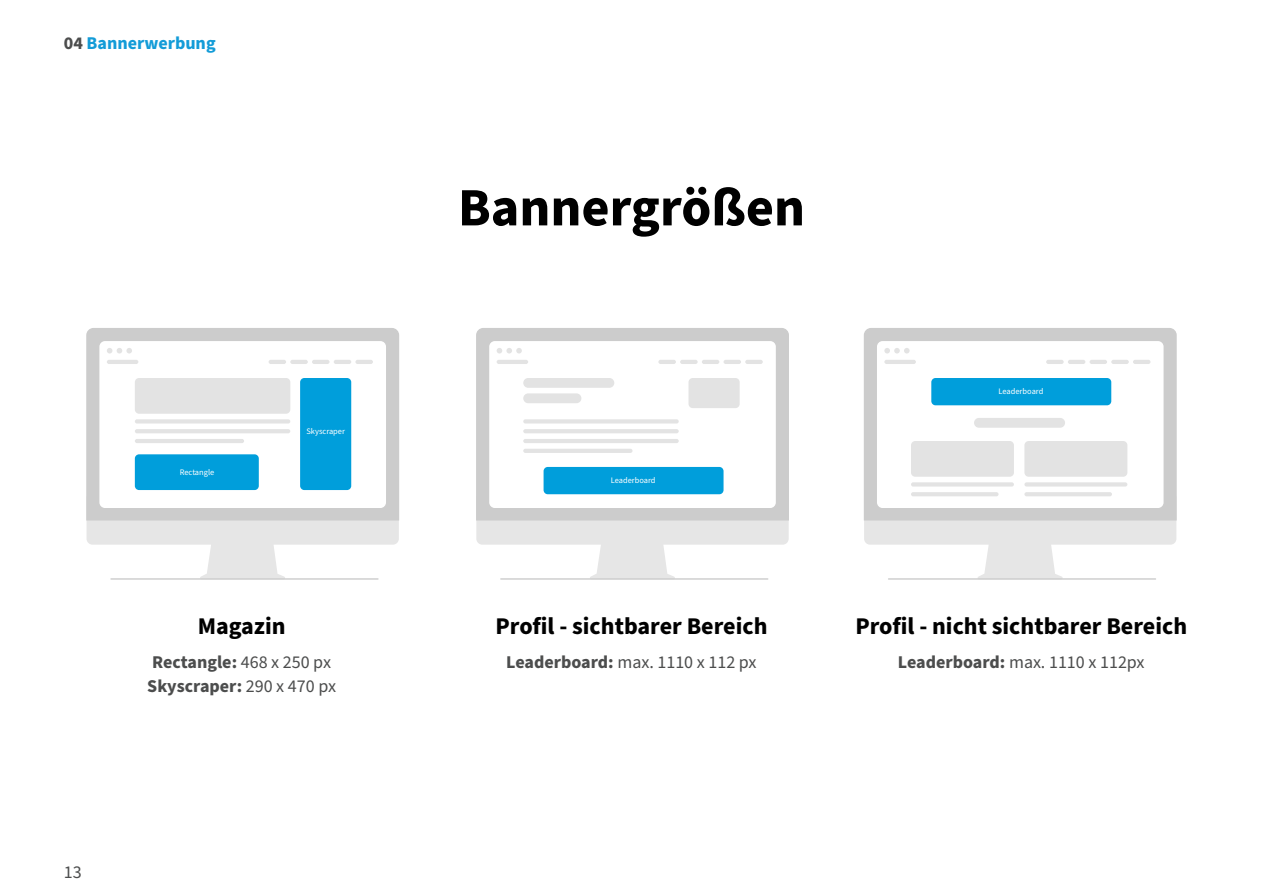
<style>
.page{position:relative;width:1263px;height:893px;background:#fff}
.page>*{position:absolute;margin:0;border:0;box-sizing:border-box;transform-origin:0 0}
.t1{font:700 54px "Source Sans Pro";color:#000}
.t2{font:700 24px "Source Sans Pro";color:#000}
.t3{font:18px "Source Sans Pro";color:#4c4d4d}
.t4{font:700 18px/24px "Source Sans Pro";color:#4c4d4d}
.t5{font:700 18px "Source Sans Pro";color:#139cd8}
.t6{font:8.4px "Source Sans Pro";color:#fff}
.s1{color:#4c4d4d}
.s2{font-weight:400}
.s3{font-weight:700}
</style>
<div class="page">
<svg style="left:87px;top:520px;width:312px;height:58px"></svg>
<div style="left:86px;top:328px;width:313px;height:192px;background:#ccc"></div>
<div style="left:99px;top:341px;width:287px;height:167px;background:#fff;border-radius:6px"></div>
<hr style="left:110px;top:578px;width:269px;height:2px;background:#ccc">
<div style="left:135px;top:454px;width:124px;height:36px;background:#009edb;border-radius:4px"></div>
<div style="left:135px;top:378px;width:155px;height:36px;background:#e3e3e3;border-radius:4px"></div>
<div style="left:300px;top:378px;width:51px;height:112px;background:#009edb;border-radius:4px"></div>
<hr style="left:135px;top:419px;width:155px;height:4px;background:#e3e3e3;border-radius:2px">
<hr style="left:334px;top:360px;width:17px;height:4px;background:#e3e3e3;border-radius:2px">
<hr style="left:290px;top:360px;width:18px;height:4px;background:#e3e3e3;border-radius:2px">
<hr style="left:269px;top:360px;width:17px;height:4px;background:#e3e3e3;border-radius:2px">
<hr style="left:107px;top:360px;width:31px;height:4px;background:#e3e3e3;border-radius:2px">
<hr style="left:355px;top:360px;width:18px;height:4px;background:#e3e3e3;border-radius:2px">
<hr style="left:312px;top:360px;width:17px;height:4px;background:#e3e3e3;border-radius:2px">
<hr style="left:135px;top:429px;width:155px;height:4px;background:#e3e3e3;border-radius:2px">
<hr style="left:135px;top:439px;width:109px;height:4px;background:#e3e3e3;border-radius:2px">
<svg style="left:107px;top:348px;width:25px;height:5px"></svg>
<svg style="left:476px;top:520px;width:313px;height:58px"></svg>
<div style="left:476px;top:328px;width:313px;height:192px;background:#ccc"></div>
<div style="left:489px;top:341px;width:287px;height:167px;background:#fff;border-radius:6px"></div>
<hr style="left:500px;top:578px;width:268px;height:2px;background:#ccc">
<div style="left:688px;top:378px;width:52px;height:30px;background:#e3e3e3;border-radius:4px"></div>
<hr style="left:723px;top:360px;width:18px;height:4px;background:#e3e3e3;border-radius:2px">
<hr style="left:680px;top:360px;width:18px;height:4px;background:#e3e3e3;border-radius:2px">
<hr style="left:658px;top:360px;width:18px;height:4px;background:#e3e3e3;border-radius:2px">
<hr style="left:497px;top:360px;width:31px;height:4px;background:#e3e3e3;border-radius:2px">
<hr style="left:745px;top:360px;width:18px;height:4px;background:#e3e3e3;border-radius:2px">
<hr style="left:702px;top:360px;width:17px;height:4px;background:#e3e3e3;border-radius:2px">
<svg style="left:497px;top:348px;width:25px;height:5px"></svg>
<div style="left:544px;top:467px;width:179px;height:27px;background:#009edb;border-radius:4px"></div>
<hr style="left:523px;top:419px;width:156px;height:4px;background:#e3e3e3;border-radius:2px">
<hr style="left:523px;top:429px;width:156px;height:4px;background:#e3e3e3;border-radius:2px">
<hr style="left:523px;top:439px;width:156px;height:4px;background:#e3e3e3;border-radius:2px">
<hr style="left:523px;top:449px;width:109px;height:4px;background:#e3e3e3;border-radius:2px">
<div style="left:523px;top:378px;width:91px;height:10px;background:#e3e3e3;border-radius:5px"></div>
<div style="left:523px;top:393px;width:58px;height:10px;background:#e3e3e3;border-radius:5px"></div>
<svg style="left:864px;top:520px;width:312px;height:58px"></svg>
<div style="left:864px;top:328px;width:313px;height:192px;background:#ccc"></div>
<div style="left:877px;top:341px;width:286px;height:167px;background:#fff;border-radius:6px"></div>
<hr style="left:888px;top:578px;width:268px;height:2px;background:#ccc">
<hr style="left:1111px;top:360px;width:18px;height:4px;background:#e3e3e3;border-radius:2px">
<hr style="left:1068px;top:360px;width:17px;height:4px;background:#e3e3e3;border-radius:2px">
<hr style="left:1046px;top:360px;width:18px;height:4px;background:#e3e3e3;border-radius:2px">
<hr style="left:884px;top:360px;width:32px;height:4px;background:#e3e3e3;border-radius:2px">
<hr style="left:1133px;top:360px;width:17px;height:4px;background:#e3e3e3;border-radius:2px">
<hr style="left:1089px;top:360px;width:18px;height:4px;background:#e3e3e3;border-radius:2px">
<svg style="left:884px;top:348px;width:25px;height:5px"></svg>
<div style="left:931px;top:378px;width:180px;height:27px;background:#009edb;border-radius:4px"></div>
<div style="left:974px;top:418px;width:91px;height:10px;background:#e3e3e3;border-radius:5px"></div>
<div style="left:911px;top:482px;width:103px;height:5px;background:#e3e3e3;border-radius:2px"></div>
<div style="left:1024px;top:482px;width:103px;height:5px;background:#e3e3e3;border-radius:2px"></div>
<hr style="left:911px;top:492px;width:87px;height:4px;background:#e3e3e3;border-radius:2px">
<hr style="left:1024px;top:492px;width:88px;height:4px;background:#e3e3e3;border-radius:2px">
<div style="left:1024px;top:441px;width:103px;height:36px;background:#e3e3e3;border-radius:4px"></div>
<div style="left:911px;top:441px;width:103px;height:36px;background:#e3e3e3;border-radius:4px"></div>
<p class="t5" style="left:64px;top:31px;width:153px"><span class="s1">04</span> Bannerwerbung</p>
<p class="t6" style="left:180px;top:466px;width:36px">Rectangle</p>
<p class="t6" style="left:306px;top:426px;width:40px">Skyscraper</p>
<h1 class="t1" style="left:458px;top:171px;width:349px">Bannergrößen</h1>
<p class="t6" style="left:611px;top:475px;width:46px">Leaderboard</p>
<p class="t6" style="left:998px;top:386px;width:46px">Leaderboard</p>
<p class="t2" style="left:198px;top:610px;width:89px">Magazin</p>
<p class="t4" style="left:147px;top:651px;width:190px">Rectangle: <span class="s2">468 x 250 px<br></span>Skyscraper: <span class="s2">290 x 470 px</span></p>
<p class="t3" style="left:506px;top:650px;width:252px"><span class="s3">Leaderboard:</span> max. 1110 x 112 px</p>
<p class="t3" style="left:898px;top:650px;width:248px"><span class="s3">Leaderboard:</span> max. 1110 x 112px</p>
<p class="t2" style="left:495px;top:610px;width:274px">Profil - sichtbarer Bereich</p>
<p class="t2" style="left:855px;top:610px;width:333px">Profil - nicht sichtbarer Bereich</p>
<p class="t3" style="left:64px;top:860px;width:19px">13</p>
</div>
